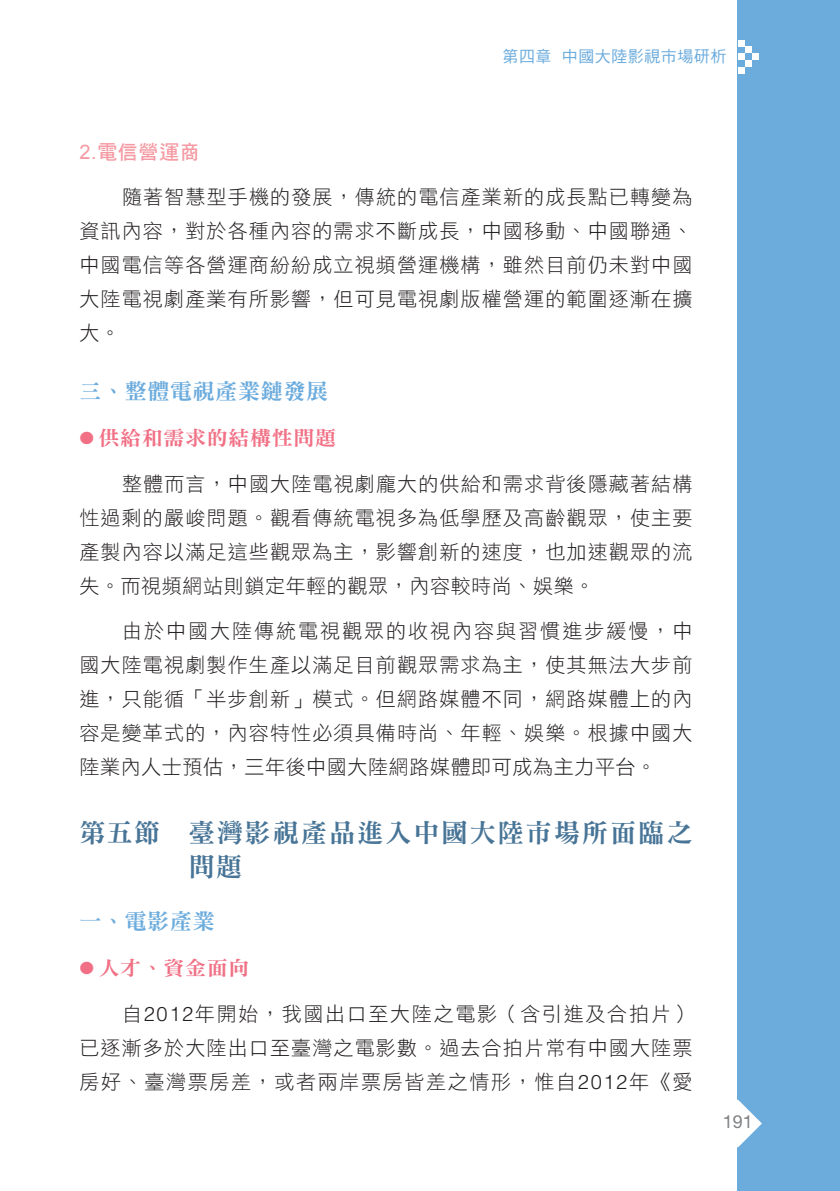
<style>
.page{position:relative;width:840px;height:1191px;background:#fff}
.page>*{position:absolute;margin:0;border:0;box-sizing:border-box;transform-origin:0 0}
.t1{font:26px/34px "DF Ming Std W9";letter-spacing:.08em;color:#487597}
.t2{font:22px "DF Ming Std W9";letter-spacing:.03em;color:#6cacdd}
.t3{font:20px/34px "DF Hei Std W3";letter-spacing:.06em;color:#231f20;text-align:justify}
.t4{font:20px "DF Ming Std W9";letter-spacing:.03em;color:#f17085;scale:1.05 1}
.t5{font:20px "DF Hei Std W7";letter-spacing:.03em;color:#f59aa3}
.t6{font:18px "Helvetica Neue";color:#808285}
.t7{font:16px "DF Hei Std W5";letter-spacing:.03em;color:#6cacdd}
.s1{font-family:"Arial"}
.s2{font-family:"DF Hei Std W9";font-size:14px}
.s3{font-family:"Helvetica";font-weight:300}
</style>
<div class="page">
<div style="left:737px;top:0;width:102px;height:1191px;background:#6cacdd"></div>
<svg style="left:737px;top:1099px;width:24px;height:48px"></svg>
<div style="left:737px;top:40px;width:7px;height:7px;background:#fff"></div>
<div style="left:737px;top:53px;width:7px;height:7px;background:#fff"></div>
<div style="left:737px;top:67px;width:7px;height:7px;background:#fff"></div>
<div style="left:744px;top:47px;width:7px;height:6px;background:#fff"></div>
<div style="left:744px;top:60px;width:7px;height:7px;background:#fff"></div>
<div style="left:751px;top:53px;width:7px;height:7px;background:#fff"></div>
<p class="t7" style="left:502px;top:48px;width:225px">第四章 中國大陸影視市場研析</p>
<p class="t5" style="left:79px;top:141px;width:122px"><span class="s1">2.</span>電信營運商</p>
<p class="t3" style="left:79px;top:180px;width:614px;text-indent:43px">隨著智慧型手機的發展，傳統的電信產業新的成長點已轉變為資訊內容，對於各種內容的需求不斷成長，中國移動、中國聯通、中國電信等各營運商紛紛成立視頻營運機構，雖然目前仍未對中國大陸電視劇產業有所影響，但可見電視劇版權營運的範圍逐漸在擴大。</p>
<p class="t2" style="left:79px;top:379px;width:250px">三、整體電視產業鏈發展</p>
<p class="t4" style="left:79px;top:427px;width:246px"><span class="s2">●</span> 供給和需求的結構性問題</p>
<p class="t3" style="left:79px;top:466px;width:614px;text-indent:43px">整體而言，中國大陸電視劇龐大的供給和需求背後隱藏著結構性過剩的嚴峻問題。觀看傳統電視多為低學歷及高齡觀眾，使主要產製內容以滿足這些觀眾為主，影響創新的速度，也加速觀眾的流失。而視頻網站則鎖定年輕的觀眾，內容較時尚、娛樂。</p>
<p class="t3" style="left:79px;top:613px;width:614px;text-indent:43px">由於中國大陸傳統電視觀眾的收視內容與習慣進步緩慢，中國大陸電視劇製作生產以滿足目前觀眾需求為主，使其無法大步前進，只能循「半步創新」模式。但網路媒體不同，網路媒體上的內容是變革式的，內容特性必須具備時尚、年輕、娛樂。根據中國大陸業內人士預估，三年後中國大陸網路媒體即可成為主力平台。</p>
<h1 class="t1" style="left:189px;top:815px;width:505px;text-indent:-109px">第五節 臺灣影視產品進入中國大陸市場所面臨之問題</h1>
<p class="t2" style="left:79px;top:909px;width:137px">一、電影產業</p>
<p class="t4" style="left:79px;top:957px;width:163px"><span class="s2">●</span> 人才、資金面向</p>
<p class="t3" style="left:79px;top:996px;width:614px;text-indent:43px">自<span class="s3">2012</span>年開始，我國出口至大陸之電影（含引進及合拍片）已逐漸多於大陸出口至臺灣之電影數。過去合拍片常有中國大陸票房好、臺灣票房差，或者兩岸票房皆差之情形，惟自<span class="s3">2012</span>年《愛</p>
<p class="t6" style="left:722px;top:1111px;width:32px">191</p>
</div>
